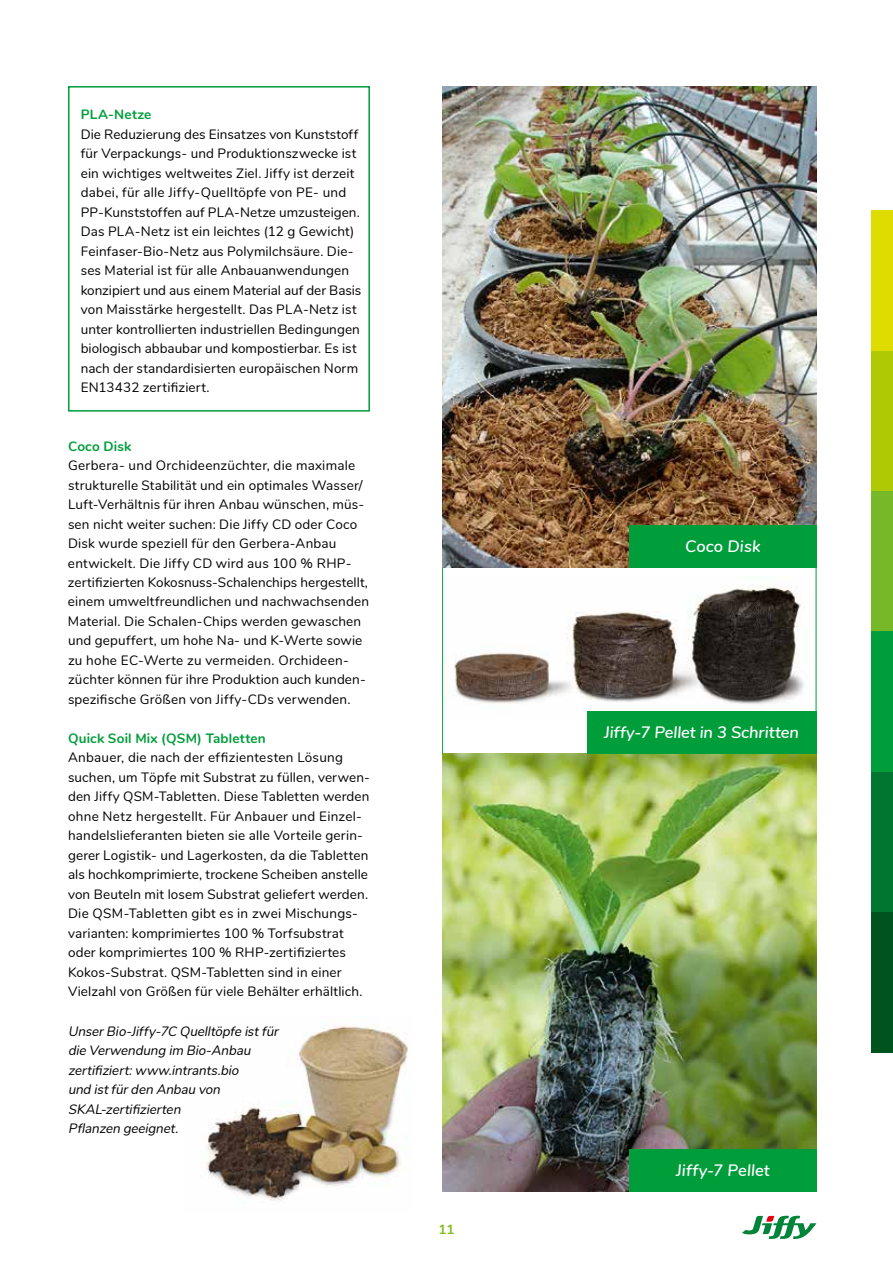
<style>
.page{position:relative;width:893px;height:1263px;background:#fff}
.page>*{position:absolute;margin:0;border:0;box-sizing:border-box;transform-origin:0 0}
.t1{font:italic 600 16.5px "Nunito";letter-spacing:.005em;color:#fff}
.t2{font:13.5px/19.5px "Nunito";letter-spacing:.01em;color:#000}
.t3{font:italic 13.5px/19.5px "Nunito";color:#000}
.t4{font:700 13.5px "Nunito";letter-spacing:.01em;color:#009d3b}
.t5{font:700 13.5px "Nunito";color:#85bc22}
</style>
<div class="page">
<div style="left:872px;top:210px;width:21px;height:141px;background:#dedc00"></div>
<div style="left:872px;top:351px;width:21px;height:140px;background:#afca05"></div>
<div style="left:872px;top:491px;width:21px;height:140px;background:#76b828"></div>
<div style="left:872px;top:631px;width:21px;height:141px;background:#009d3b"></div>
<div style="left:872px;top:772px;width:21px;height:140px;background:#007630"></div>
<div style="left:872px;top:912px;width:21px;height:140px;background:#00521f"></div>
<svg style="left:742px;top:1216px;width:74px;height:23px"></svg>
<img style="left:442px;top:86px;width:374px;height:482px">
<img style="left:454px;top:585px;width:350px;height:120px">
<img style="left:442px;top:753px;width:374px;height:439px">
<img style="left:206px;top:1025px;width:202px;height:176px">
<hr style="left:816px;top:566px;width:1px;height:187px;background:#009d3b">
<hr style="left:442px;top:568px;width:1px;height:185px;background:#009d3b">
<div style="left:629px;top:1149px;width:187px;height:43px;background:#009d3b"></div>
<div style="left:587px;top:711px;width:229px;height:42px;background:#009d3b"></div>
<div style="left:629px;top:525px;width:187px;height:43px;background:#009d3b"></div>
<div style="left:68px;top:86px;width:302px;height:326px;border:2px solid #009d3b"></div>
<p class="t4" style="left:81px;top:104px;width:72px">PLA-Netze</p>
<p class="t2" style="left:81px;top:123px;width:282px">Die Reduzierung des Einsatzes von Kunststoff für Verpackungs- und Produktionszwecke ist ein wichtiges weltweites Ziel. Jiffy ist derzeit dabei, für alle Jiffy-Quelltöpfe von PE- und PP-Kunststoffen auf PLA-Netze umzusteigen.<br>Das PLA-Netz ist ein leichtes (12 g Gewicht)<br>Feinfaser-Bio-Netz aus Polymilchsäure. Die&shy;ses Material ist für alle Anbauanwendungen konzipiert und aus einem Material auf der Basis von Maisstärke hergestellt. Das PLA-Netz ist unter kontrollierten industriellen Bedingungen biologisch abbaubar und kompostierbar. Es ist nach der standardisierten europäischen Norm EN13432 zertifiziert.</p>
<p class="t4" style="left:68px;top:436px;width:65px">Coco Disk</p>
<p class="t2" style="left:68px;top:455px;width:302px">Gerbera- und Orchideenzüchter, die maximale strukturelle Stabilität und ein optimales Wasser/ Luft-Verhältnis für ihren Anbau wünschen, müs&shy;sen nicht weiter suchen: Die Jiffy CD oder Coco Disk wurde speziell für den Gerbera-Anbau entwickelt. Die Jiffy CD wird aus 100 % RHP&shy;zertifizierten Kokosnuss-Schalenchips hergestellt, einem umweltfreundlichen und nachwachsenden Material. Die Schalen-Chips werden gewaschen und gepuffert, um hohe Na- und K-Werte sowie zu hohe EC-Werte zu vermeiden. Orchideen&shy;züchter können für ihre Produktion auch kunden&shy;spezifische Größen von Jiffy-CDs verwenden.</p>
<p class="t4" style="left:68px;top:728px;width:199px">Quick Soil Mix (QSM) Tabletten</p>
<p class="t2" style="left:68px;top:747px;width:303px">Anbauer, die nach der effizientesten Lösung suchen, um Töpfe mit Substrat zu füllen, verwen&shy;den Jiffy QSM-Tabletten. Diese Tabletten werden ohne Netz hergestellt. Für Anbauer und Einzel&shy;handelslieferanten bieten sie alle Vorteile gerin&shy;gerer Logistik- und Lagerkosten, da die Tabletten als hochkomprimierte, trockene Scheiben anstelle von Beuteln mit losem Substrat geliefert werden.<br>Die QSM-Tabletten gibt es in zwei Mischungs&shy;varianten: komprimiertes 100 % Torfsubstrat oder komprimiertes 100 % RHP-zertifiziertes Kokos-Substrat. QSM-Tabletten sind in einer Vielzahl von Größen für viele Behälter erhältlich.</p>
<p class="t3" style="left:68px;top:1020px;width:215px">UnserBio-Jiffy-7C Quelltöpfe istfür die Verwendung im Bio-Anbau zertifiziert:www.intrants.bio<br>und istfürden Anbau von<br>SKAL- zertifizierten<br>Pflanzen geeignet.</p>
<p class="t5" style="left:438px;top:1219px;width:18px">11</p>
<p class="t1" style="left:685px;top:534px;width:77px">Coco Disk</p>
<p class="t1" style="left:604px;top:720px;width:196px">Jiffy-7 Pellet in 3 Schritten</p>
<p class="t1" style="left:676px;top:1158px;width:95px">Jiffy-7 Pellet</p>
</div>
